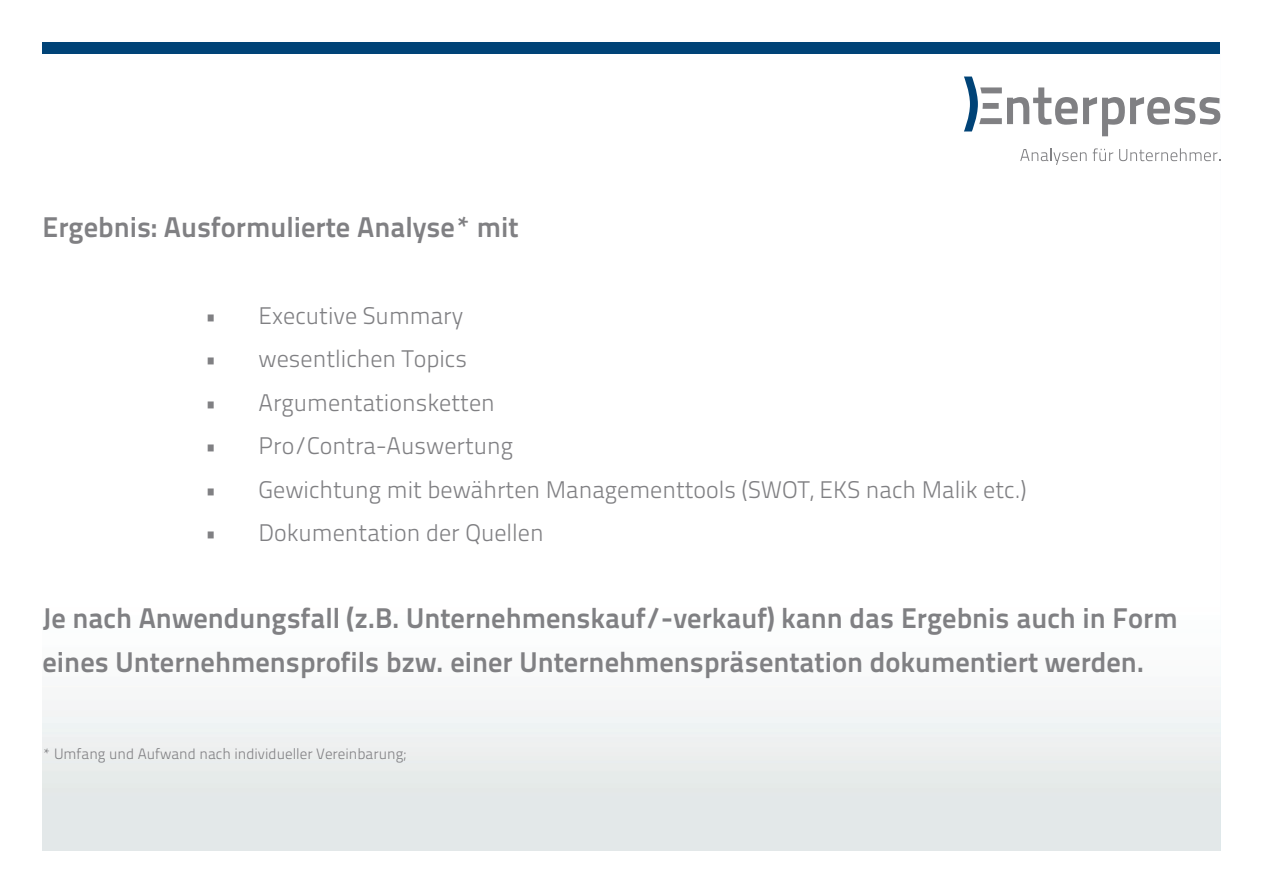
<style>
.page{position:relative;width:1263px;height:893px;background:#fff}
.page>*{position:absolute;margin:0;border:0;box-sizing:border-box;transform-origin:0 0}
.t1{font:700 28.5px/43.5px "Titillium Text 22 L";color:#808083}
.t2{font:300 24px "Titillium Text 22 L";color:#808083}
.t3{font:300 15px "Titillium Text 22 L";color:#808083}
</style>
<div class="page">
<div style="left:43px;top:43px;width:1177px;height:11px;background:#004377"></div>
<svg style="left:964px;top:77px;width:256px;height:59px"></svg>
<svg style="left:1020px;top:149px;width:67px;height:16px"></svg>
<svg style="left:1093px;top:148px;width:20px;height:13px"></svg>
<svg style="left:1119px;top:148px;width:101px;height:13px"></svg>
<p class="t1" style="left:43px;top:203px;width:478px">Ergebnis: Ausformulierte Analyse* mit</p>
<p class="t2" style="left:205px;top:298px;width:260px">• Executive Summary</p>
<p class="t2" style="left:205px;top:341px;width:264px">• wesentlichen Topics</p>
<p class="t2" style="left:205px;top:385px;width:292px">• Argumentationsketten</p>
<p class="t2" style="left:205px;top:428px;width:310px">• Pro/Contra-Auswertung</p>
<p class="t2" style="left:205px;top:472px;width:824px">• Gewichtung mit bewährten Managementtools (SWOT, EKS nach Malik etc.)</p>
<p class="t2" style="left:205px;top:515px;width:341px">• Dokumentation der Quellen</p>
<p class="t1" style="left:43px;top:595px;width:1136px">Je nach Anwendungsfall (z.B. Unternehmenskauf/-verkauf) kann das Ergebnis auch in Form eines Unternehmensprofils bzw. einer Unternehmenspräsentation dokumentiert werden.</p>
<p class="t3" style="left:43px;top:743px;width:365px">* Umfang und Aufwand nach individueller Vereinbarung;</p>
</div>
